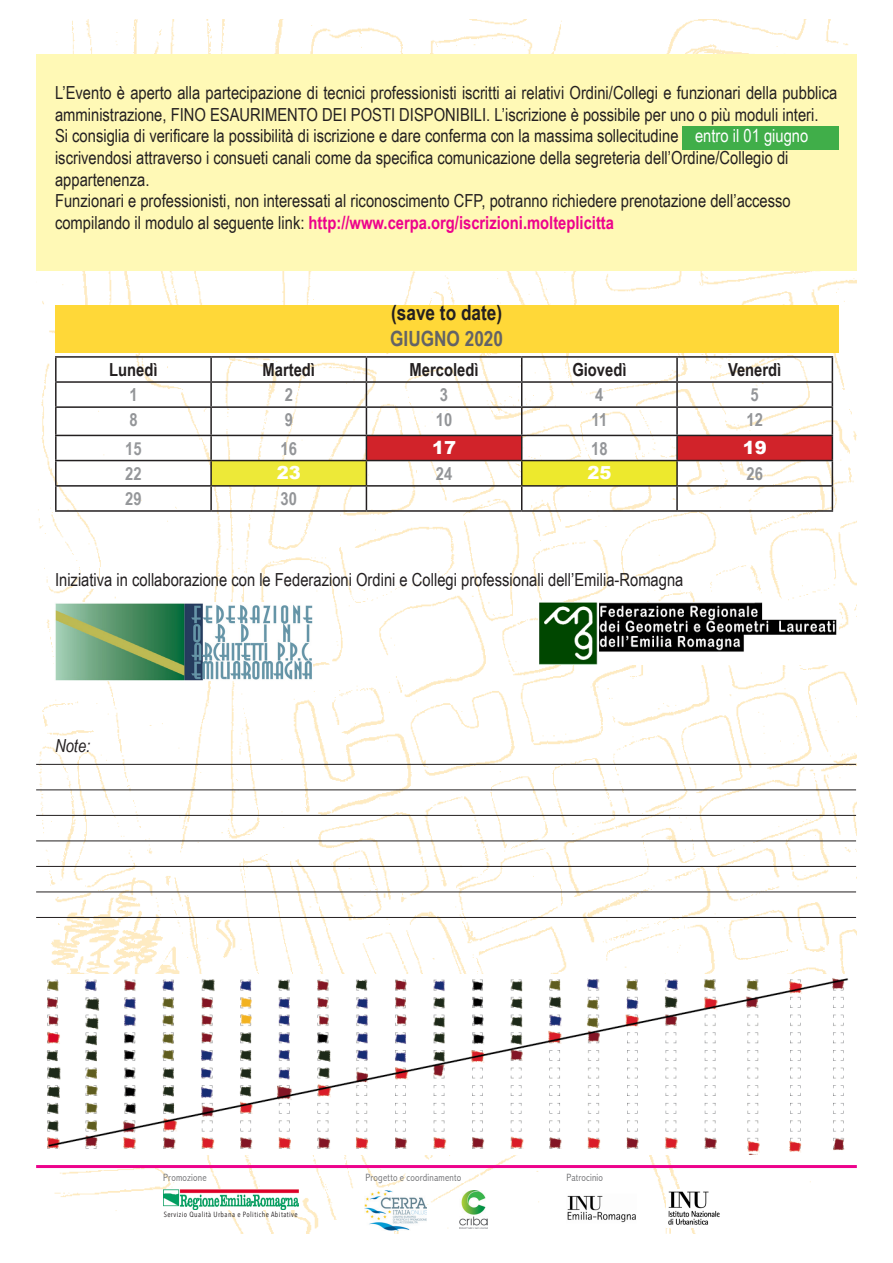
<style>
.page{position:relative;width:893px;height:1263px;background:#fff}
.page>*{position:absolute;margin:0;border:0;box-sizing:border-box;transform-origin:0 0}
.t1{font:700 21px "Arial Narrow";color:#231f20}
.t2{font:700 21px "Arial Narrow";color:#636366}
.t3{font:18px/21.6px "Arial Narrow";color:#231f20}
.t4{font:700 18px "Arial Narrow";color:#ed028c}
.t5{font:700 18px "Arial Narrow";color:#231f20}
.t6{font:700 18px "Arial Narrow";color:#939598}
.t7{font:900 18px "Arial";color:#fff}
.t8{font:700 18px "Arial Narrow";color:#95979a}
.t9{font:italic 18px "Arial Narrow";color:#231f20}
.t10{font:300 condensed 10.5px "Abadi";letter-spacing:.02em;color:#6c6d70}
.t11{font:7.5px "Avenir Next Condensed";letter-spacing:.06em;color:#231f20}
.s1{color:#fff}
.s2{font-weight:400;color:#231f20}
</style>
<div class="page">
<img style="left:36px;top:19px;width:821px;height:1215px">
<hr style="left:36px;top:1165px;width:821px;height:3px;background:#ed028c">
<img style="left:459px;top:1190px;width:28px;height:39px">
<img style="left:163px;top:1190px;width:135px;height:19px">
<img style="left:365px;top:1190px;width:62px;height:40px">
<img style="left:666px;top:1190px;width:55px;height:37px">
<img style="left:566px;top:1190px;width:70px;height:38px">
<div style="left:36px;top:54px;width:821px;height:216px;background:#fff9b6"></div>
<img style="left:36px;top:975px;width:820px;height:179px">
<div style="left:55px;top:305px;width:783px;height:48px;background:#ffd838"></div>
<div style="left:211px;top:460px;width:155px;height:26px;background:#ede938"></div>
<hr style="left:55px;top:356px;width:156px;height:2px;background:#231f20">
<hr style="left:55px;top:358px;width:2px;height:23px;background:#231f20">
<hr style="left:211px;top:356px;width:155px;height:2px;background:#231f20">
<hr style="left:210px;top:358px;width:2px;height:23px;background:#231f20">
<hr style="left:366px;top:356px;width:156px;height:2px;background:#231f20">
<hr style="left:522px;top:356px;width:155px;height:2px;background:#231f20">
<hr style="left:677px;top:356px;width:156px;height:2px;background:#231f20">
<hr style="left:55px;top:381px;width:156px;height:2px;background:#231f20">
<hr style="left:55px;top:383px;width:2px;height:23px;background:#231f20">
<hr style="left:211px;top:381px;width:155px;height:2px;background:#231f20">
<hr style="left:210px;top:383px;width:2px;height:23px;background:#231f20">
<hr style="left:55px;top:406px;width:156px;height:2px;background:#231f20">
<hr style="left:55px;top:408px;width:2px;height:27px;background:#231f20">
<hr style="left:211px;top:406px;width:155px;height:2px;background:#231f20">
<hr style="left:210px;top:408px;width:2px;height:27px;background:#231f20">
<hr style="left:55px;top:435px;width:156px;height:1px;background:#231f20">
<hr style="left:55px;top:436px;width:2px;height:24px;background:#231f20">
<hr style="left:211px;top:435px;width:155px;height:1px;background:#231f20">
<hr style="left:210px;top:436px;width:2px;height:24px;background:#231f20">
<hr style="left:55px;top:460px;width:156px;height:1px;background:#231f20">
<hr style="left:55px;top:461px;width:2px;height:24px;background:#231f20">
<hr style="left:211px;top:460px;width:155px;height:1px;background:#231f20">
<hr style="left:210px;top:461px;width:2px;height:24px;background:#231f20">
<hr style="left:55px;top:485px;width:156px;height:2px;background:#231f20">
<hr style="left:55px;top:487px;width:2px;height:23px;background:#231f20">
<hr style="left:211px;top:485px;width:155px;height:2px;background:#231f20">
<hr style="left:210px;top:487px;width:2px;height:23px;background:#231f20">
<svg style="left:366px;top:358px;width:467px;height:152px"></svg>
<hr style="left:55px;top:510px;width:156px;height:2px;background:#231f20">
<hr style="left:211px;top:510px;width:155px;height:2px;background:#231f20">
<hr style="left:366px;top:510px;width:156px;height:2px;background:#231f20">
<hr style="left:522px;top:510px;width:155px;height:2px;background:#231f20">
<hr style="left:677px;top:510px;width:156px;height:2px;background:#231f20">
<img style="left:54px;top:602px;width:258px;height:78px">
<hr style="left:36px;top:764px;width:820px;height:1px;background:#231f20">
<hr style="left:36px;top:789px;width:820px;height:1px;background:#231f20">
<hr style="left:36px;top:815px;width:820px;height:1px;background:#231f20">
<hr style="left:36px;top:840px;width:820px;height:1px;background:#231f20">
<hr style="left:36px;top:866px;width:820px;height:1px;background:#231f20">
<hr style="left:36px;top:891px;width:820px;height:1px;background:#231f20">
<hr style="left:36px;top:917px;width:820px;height:1px;background:#231f20">
<img style="left:539px;top:602px;width:300px;height:62px">
<div style="left:683px;top:126px;width:156px;height:23px;background:#40ae49"></div>
<p class="t3" style="left:55px;top:81px;width:784px">L’Evento è aperto alla partecipazione di tecnici professionisti iscritti ai relativi Ordini/Collegi e funzionari della pubblica amministrazione, FINO ESAURIMENTO DEI POSTI DISPONIBILI. L’iscrizione è possibile per uno o più moduli interi.</p>
<p class="t3" style="left:55px;top:125px;width:755px">Si consiglia di verificare la possibilità di iscrizione e dare conferma con la massima sollecitudine <span class="s1">entro il 01 giugno</span></p>
<p class="t3" style="left:55px;top:146px;width:735px">iscrivendosi attraverso i consueti canali come da specifica comunicazione della segreteria dell’Ordine/Collegio di</p>
<p class="t3" style="left:55px;top:168px;width:96px">appartenenza.</p>
<p class="t3" style="left:55px;top:189px;width:737px">Funzionari e professionisti, non interessati al riconoscimento CFP, potranno richiedere prenotazione dell’accesso</p>
<p class="t4" style="left:55px;top:209px;width:560px"><span class="s2">compilando il modulo al seguente link:</span> http://www.cerpa.org/iscrizioni.molteplicitta</p>
<p class="t1" style="left:391px;top:297px;width:113px">(save to date)</p>
<p class="t2" style="left:390px;top:322px;width:114px">GIUGNO 2020</p>
<p class="t5" style="left:109px;top:356px;width:50px">Lunedì</p>
<p class="t5" style="left:263px;top:356px;width:54px">Martedì</p>
<p class="t5" style="left:410px;top:356px;width:70px">Mercoledì</p>
<p class="t5" style="left:572px;top:356px;width:56px">Giovedì</p>
<p class="t5" style="left:728px;top:356px;width:55px">Venerdì</p>
<p class="t6" style="left:129px;top:381px;width:10px">1</p>
<p class="t6" style="left:285px;top:381px;width:10px">2</p>
<p class="t6" style="left:440px;top:381px;width:10px">3</p>
<p class="t6" style="left:595px;top:381px;width:10px">4</p>
<p class="t6" style="left:751px;top:381px;width:10px">5</p>
<p class="t6" style="left:129px;top:406px;width:10px">8</p>
<p class="t6" style="left:285px;top:406px;width:10px">9</p>
<p class="t6" style="left:436px;top:406px;width:18px">10</p>
<p class="t6" style="left:592px;top:406px;width:17px">11</p>
<p class="t6" style="left:746px;top:406px;width:18px">12</p>
<p class="t8" style="left:125px;top:435px;width:18px">15</p>
<p class="t6" style="left:281px;top:435px;width:18px">16</p>
<p class="t7" style="left:432px;top:435px;width:26px">17</p>
<p class="t6" style="left:591px;top:435px;width:18px">18</p>
<p class="t7" style="left:743px;top:435px;width:26px">19</p>
<p class="t8" style="left:125px;top:460px;width:18px">22</p>
<p class="t7" style="left:277px;top:460px;width:26px">23</p>
<p class="t6" style="left:436px;top:460px;width:18px">24</p>
<p class="t7" style="left:587px;top:460px;width:26px">25</p>
<p class="t6" style="left:746px;top:460px;width:18px">26</p>
<p class="t8" style="left:125px;top:485px;width:18px">29</p>
<p class="t6" style="left:281px;top:485px;width:18px">30</p>
<p class="t3" style="left:55px;top:568px;width:630px">Iniziativa in collaborazione con le Federazioni Ordini e Collegi professionali dell’Emilia-Romagna</p>
<p class="t9" style="left:55px;top:733px;width:37px">Note:</p>
<p class="t10" style="left:163px;top:1171px;width:45px">Promozione</p>
<p class="t10" style="left:365px;top:1171px;width:97px">Progetto e coordinamento</p>
<p class="t10" style="left:566px;top:1171px;width:38px">Patrocinio</p>
<p class="t11" style="left:164px;top:1208px;width:136px">Servizio Qualità Urbana e Politiche Abitative</p>
</div>
